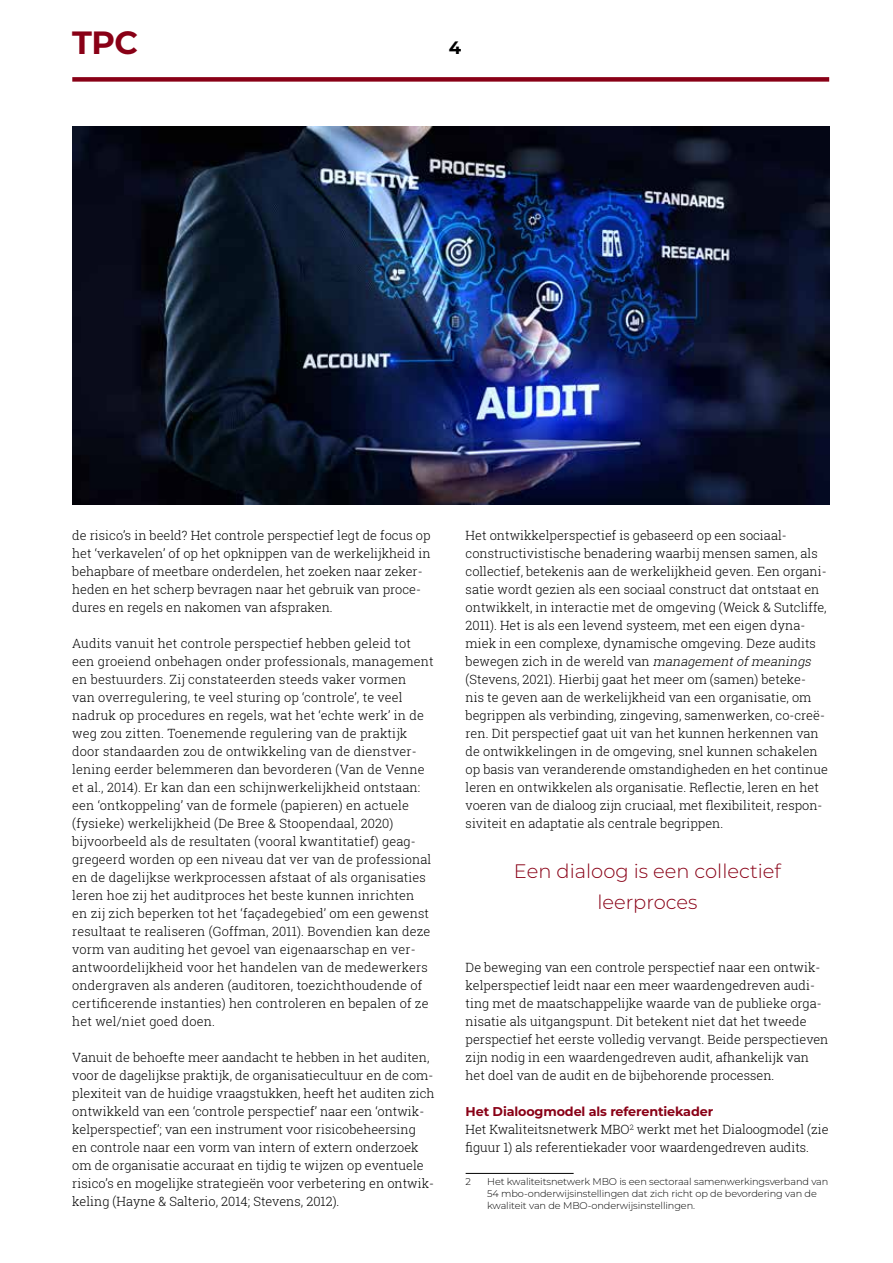
<style>
.page{position:relative;width:893px;height:1263px;background:#fff}
.page>*{position:absolute;margin:0;border:0;box-sizing:border-box;transform-origin:0 0}
.t1{font:700 32.25px "Montserrat";color:#890016}
.t2{font:300 19.5px/31.5px "Montserrat";color:#890016;text-align:center}
.t3{font:700 18px "Montserrat";color:#000}
.t4{font:300 12.75px/18px "Roboto Slab";color:#000}
.t5{font:700 12.75px "Montserrat";letter-spacing:-.01em;color:#890016}
.t6{font:300 9.75px/11.7px "Montserrat";letter-spacing:-.01em;color:#000}
.s1{font-style:italic}
</style>
<div class="page">
<div style="left:72px;top:77px;width:757px;height:5px;background:#890016"></div>
<hr style="left:466px;top:1173px;width:108px;height:1px;background:#000">
<img style="left:72px;top:126px;width:757px;height:378px">
<h1 class="t1" style="left:72px;top:19px;width:67px">TPC</h1>
<h3 class="t3" style="left:449px;top:34px;width:14px">4</h3>
<p class="t4" style="left:72px;top:526px;width:360px">de risico’s in beeld? Het controle perspectief legt de focus op het ‘verkavelen’ of op het opknippen van de werkelijkheid in behapbare of meetbare onderdelen, het zoeken naar zeker&shy;heden en het scherp bevragen naar het gebruik van proce&shy;dures en regels en nakomen van afspraken.</p>
<p class="t4" style="left:72px;top:634px;width:363px">Audits vanuit het controle perspectief hebben geleid tot een groeiend onbehagen onder professionals, management en bestuurders. Zij constateerden steeds vaker vormen<br>van overregulering, te veel sturing op ‘controle’, te veel nadruk op procedures en regels, wat het ‘echte werk’ in de weg zou zitten. Toenemende regulering van de praktijk door standaarden zou de ontwikkeling van de dienstver&shy;lening eerder belemmeren dan bevorderen (Van de Venne et al., 2014). Er kan dan een schijnwerkelijkheid ontstaan: een ‘ontkoppeling’ van de formele (papieren) en actuele (fysieke) werkelijkheid (De Bree &amp; Stoopendaal, 2020) bijvoorbeeld als de resultaten (vooral kwantitatief) geag&shy;gregeerd worden op een niveau dat ver van de professional en de dagelijkse werkprocessen afstaat of als organisaties leren hoe zij het auditproces het beste kunnen inrichten<br>en zij zich beperken tot het ‘façadegebied’ om een gewenst resultaat te realiseren (Goffman, 2011). Bovendien kan deze vorm van auditing het gevoel van eigenaarschap en ver&shy;antwoordelijkheid voor het handelen van de medewerkers ondergraven als anderen (auditoren, toezichthoudende of certificerende instanties) hen controleren en bepalen of ze het wel/niet goed doen.</p>
<p class="t4" style="left:72px;top:1048px;width:364px">Vanuit de behoefte meer aandacht te hebben in het auditen, voor de dagelijkse praktijk, de organisatiecultuur en de com&shy;plexiteit van de huidige vraagstukken, heeft het auditen zich ontwikkeld van een ‘controle perspectief’ naar een ‘ontwik&shy;kelperspectief’; van een instrument voor risicobeheersing<br>en controle naar een vorm van intern of extern onderzoek om de organisatie accuraat en tijdig te wijzen op eventuele risico’s en mogelijke strategieën voor verbetering en ontwik&shy;keling (Hayne &amp; Salterio, 2014; Stevens, 2012).</p>
<p class="t4" style="left:466px;top:526px;width:364px">Het ontwikkelperspectief is gebaseerd op een sociaal&shy;constructivistische benadering waarbij mensen samen, als collectief, betekenis aan de werkelijkheid geven. Een organi&shy;satie wordt gezien als een sociaal construct dat ontstaat en ontwikkelt, in interactie met de omgeving (Weick &amp; Sutcliffe, 2011). Het is als een levend systeem, met een eigen dyna&shy;miek in een complexe, dynamische omgeving. Deze audits bewegen zich in de wereld van <span class="s1">managementofmeanings </span>(Stevens, 2021). Hierbij gaat het meer om (samen) beteke-<br>nis te geven aan de werkelijkheid van een organisatie, om begrippen als verbinding, zingeving, samenwerken, co-creë&shy;ren. Dit perspectief gaat uit van het kunnen herkennen van de ontwikkelingen in de omgeving, snel kunnen schakelen op basis van veranderende omstandigheden en het continue leren en ontwikkelen als organisatie. Reflectie, leren en het voeren van de dialoog zijn cruciaal, met flexibiliteit, respon&shy;siviteit en adaptatie als centrale begrippen.</p>
<h2 class="t2" style="left:514px;top:854px;width:269px">Een dialoog is een collectief leerproces</h2>
<p class="t4" style="left:466px;top:958px;width:364px">De beweging van een controle perspectief naar een ontwik&shy;kelperspectief leidt naar een meer waardengedreven audi&shy;ting met de maatschappelijke waarde van de publieke orga&shy;nisatie als uitgangspunt. Dit betekent niet dat het tweede perspectief het eerste volledig vervangt. Beide perspectieven zijn nodig in een waardengedreven audit, afhankelijk van het doel van de audit en de bijbehorende processen.</p>
<p class="t5" style="left:466px;top:1102px;width:249px">Het Dialoogmodel als referentiekader</p>
<p class="t4" style="left:466px;top:1120px;width:364px">Het Kwaliteitsnetwerk MBO<sup>2</sup> werkt met het Dialoogmodel (zie figuur 1) als referentiekader voor waardengedreven audits.</p>
<p class="t6" style="left:466px;top:1175px;width:7px">2</p>
<p class="t6" style="left:487px;top:1175px;width:343px">Het kwaliteitsnetwerk MBO is een sectoraal samenwerkingsverband van<br>54 mbo-onderwijsinstellingen dat zich richt op de bevordering van de kwaliteit van de MBO-onderwijsinstellingen.</p>
</div>
